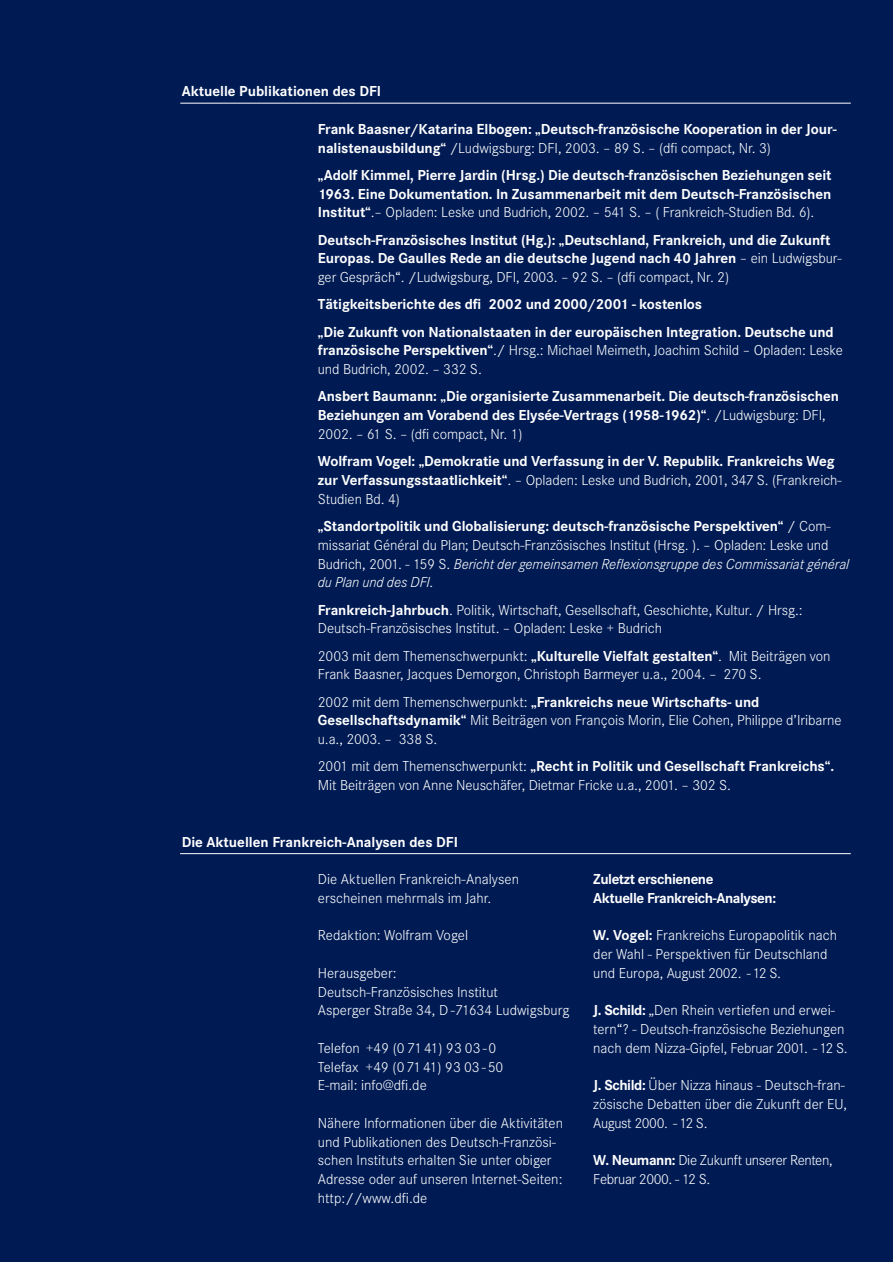
<style>
.page{position:relative;width:893px;height:1262px;background:#fff}
.page>*{position:absolute;margin:0;border:0;box-sizing:border-box;transform-origin:0 0}
.t1{font:300 15px/18.8px "Corporate S";color:#fff}
.t2{font:700 15px/18.8px "Corporate S";letter-spacing:-.005em;color:#fff}
.t3{font:300 15px/18.8px "Corporate S";letter-spacing:-.025em;color:#fff}
.t4{font:700 15px/18.8px "Corporate S";letter-spacing:-.03em;color:#fff}
.s1{font-weight:300}
.s2{font-weight:700}
.s3{font-style:italic}
</style>
<div class="page">
<div style="left:0;top:0;width:892px;height:1261px;background:#001b54"></div>
<hr style="left:180px;top:853px;width:670px;height:1px;background:#fff">
<hr style="left:180px;top:103px;width:670px;height:1px;background:#fff">
<p class="t2" style="left:182px;top:83px;width:201px">Aktuelle Publikationen des DFI</p>
<p class="t2" style="left:318px;top:121px;width:520px">Frank Baasner/Katarina Elbogen: „Deutsch-französische Kooperation in der Jour&shy;nalistenausbildung“ <span class="s1">/Ludwigsburg: DFI, 2003. – 89 S. – (dfi compact, Nr. 3)</span></p>
<p class="t2" style="left:318px;top:167px;width:515px;text-align:justify">„Adolf Kimmel, Pierre Jardin (Hrsg.) Die deutsch-französischen Beziehungen seit 1963. Eine Dokumentation. In Zusammenarbeit mit dem Deutsch-Französischen Institut“<span class="s1">.– Opladen: Leske und Budrich, 2002. – 541 S. – ( Frankreich-Studien Bd. 6).</span></p>
<p class="t2" style="left:318px;top:232px;width:525px">Deutsch-Französisches Institut (Hg.): „Deutschland, Frankreich, und die Zukunft<br>Europas. De Gaulles Rede an die deutsche Jugend nach 40 Jahren <span class="s1">– ein Ludwigsbur&shy;ger Gespräch“. /Ludwigsburg, DFI, 2003. – 92 S. – (dfi compact, Nr. 2)</span></p>
<p class="t2" style="left:318px;top:292px;width:517px;line-height:27.3px">Tätigkeitsberichte des dfi 2002 und 2000/2001 - kostenlos<br>„Die Zukunft von Nationalstaaten in der europäischen Integration. Deutsche und</p>
<p class="t1" style="left:318px;top:342px;width:526px"><span class="s2">französische Perspektiven“</span>./ Hrsg.: Michael Meimeth, Joachim Schild – Opladen: Leske und Budrich, 2002. – 332 S.</p>
<p class="t2" style="left:318px;top:388px;width:522px">Ansbert Baumann: „Die organisierte Zusammenarbeit. Die deutsch-französischen<br>Beziehungen am Vorabend des Elysée-Vertrags (1958-1962)“<span class="s1">. /Ludwigsburg: DFI,<br>2002. – 61 S. – (dfi compact, Nr. 1)</span></p>
<p class="t2" style="left:318px;top:453px;width:525px">Wolfram Vogel: „Demokratie und Verfassung in der V. Republik. Frankreichs Weg zur Verfassungsstaatlichkeit“<span class="s1">. – Opladen: Leske und Budrich, 2001, 347 S. (Frankreich-<br>Studien Bd. 4)</span></p>
<p class="t1" style="left:318px;top:518px;width:533px"><span class="s2">„Standortpolitik und Globalisierung: deutsch-französische Perspektiven“</span> / Com&shy;missariat Général du Plan; Deutsch-Französisches Institut (Hrsg. ). – Opladen: Leske und Budrich, 2001. - 159 S. <span class="s3">Bericht der gemeinsamen Reflexionsgruppe des Commissariat général du Plan und des DFI.</span></p>
<p class="t1" style="left:318px;top:601px;width:486px"><span class="s2">Frankreich-Jahrbuch</span>. Politik, Wirtschaft, Gesellschaft, Geschichte, Kultur. / Hrsg.:<br>Deutsch-Französisches Institut. – Opladen: Leske + Budrich</p>
<p class="t1" style="left:318px;top:647px;width:514px">2003 mit dem Themenschwerpunkt: <span class="s2">„Kulturelle Vielfalt gestalten“</span>. Mit Beiträgen von<br>Frank Baasner, Jacques Demorgon, Christoph Barmeyer u.a., 2004. – 270 S.</p>
<p class="t1" style="left:318px;top:693px;width:525px">2002 mit dem Themenschwerpunkt: <span class="s2">„Frankreichs neue Wirtschafts- und<br>Gesellschaftsdynamik“</span> Mit Beiträgen von François Morin, Elie Cohen, Philippe d’Iribarne u.a., 2003. – 338 S.</p>
<p class="t1" style="left:318px;top:758px;width:518px">2001 mit dem Themenschwerpunkt: <span class="s2">„Recht in Politik und Gesellschaft Frankreichs“.<br></span>Mit Beiträgen von Anne Neuschäfer, Dietmar Fricke u.a., 2001. – 302 S.</p>
<p class="t2" style="left:182px;top:833px;width:278px">Die Aktuellen Frankreich-Analysen des DFI</p>
<p class="t1" style="left:318px;top:871px;width:203px">Die Aktuellen Frankreich-Analysen erscheinen mehrmals im Jahr.</p>
<p class="t1" style="left:318px;top:927px;width:152px">Redaktion: Wolfram Vogel</p>
<p class="t1" style="left:318px;top:965px;width:253px">Herausgeber:<br>Deutsch-Französisches Institut<br>Asperger Straße 34, D -71634 Ludwigsburg</p>
<p class="t1" style="left:318px;top:1040px;width:187px">Telefon +49 (0 71 41) 93 03 -0<br>Telefax +49 (071 41) 93 03 -50<br>E-mail: info@dfi.de</p>
<p class="t1" style="left:318px;top:1115px;width:247px">Nähere Informationen über die Aktivitäten und Publikationen des Deutsch-Französi&shy;schen Instituts erhalten Sie unter obiger Adresse oder auf unseren Internet-Seiten: http://www.dfi.de</p>
<p class="t4" style="left:593px;top:871px;width:184px">Zuletzt erschienene<br>Aktuelle Frankreich-Analysen:</p>
<p class="t1" style="left:593px;top:927px;width:245px"><span class="s2">W. Vogel:</span> Frankreichs Europapolitik nach der Wahl - Perspektiven für Deutschland und Europa, August 2002. - 12 S.</p>
<p class="t1" style="left:593px;top:1002px;width:256px"><span class="s2">J. Schild:</span> „Den Rhein vertiefen und erwei&shy;tern“? - Deutsch-französische Beziehungen nach dem Nizza-Gipfel, Februar 2001. - 12 S.</p>
<p class="t1" style="left:593px;top:1077px;width:255px"><span class="s2">J. Schild:</span> Über Nizza hinaus - Deutsch-fran&shy;zösische Debatten über die Zukunft der EU,<br>August 2000. - 12 S.</p>
<p class="t3" style="left:593px;top:1152px;width:241px"><span class="s2">W. Neumann:</span> Die Zukunft unserer Renten,<br>Februar 2000. - 12 S.</p>
</div>
